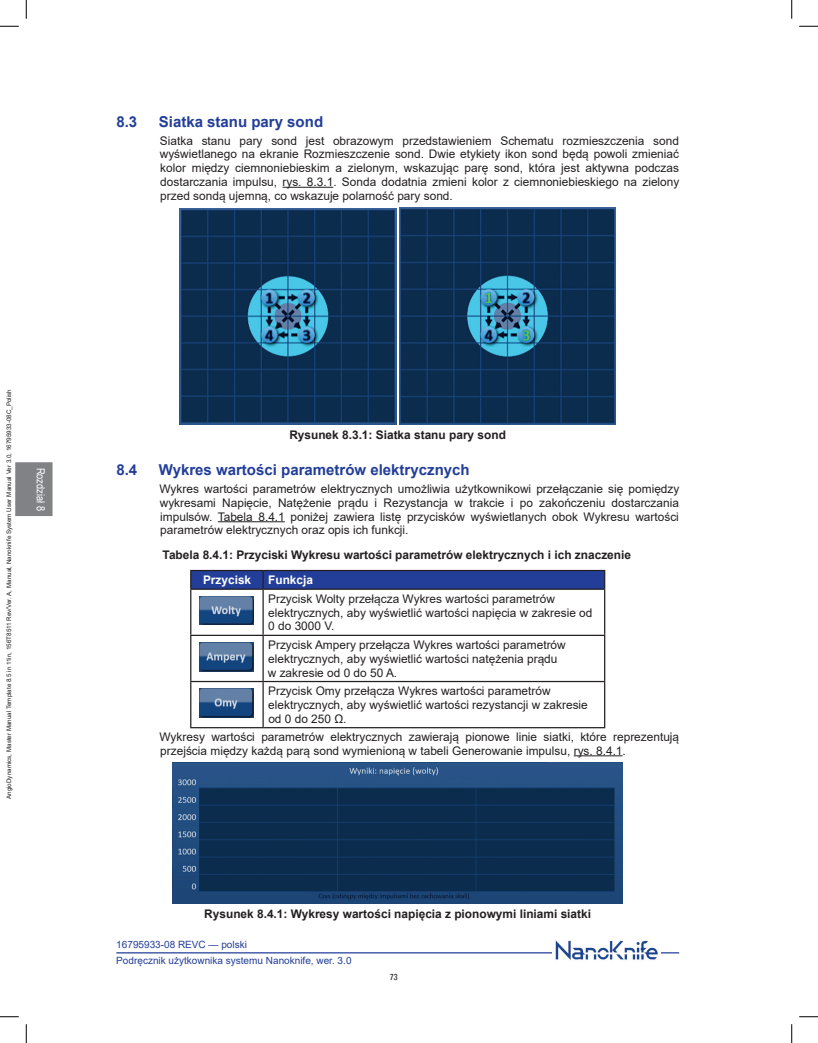
<style>
.page{position:relative;width:818px;height:1043px;background:#fff}
.page>*{position:absolute;margin:0;border:0;box-sizing:border-box;transform-origin:0 0}
.un_subhead{font:700 15px "Arial";color:#223e99}
.un_body_indent{font:11.88px/13.8px "Arial";color:#231f20;text-align:justify}
.un_table_text{font:11.88px/13.8px "Arial";color:#231f20}
.un_figure_title{font:700 11.88px "Arial";color:#231f20}
.un_table_title{font:700 11.88px "Arial";color:#231f20}
.un_table_title_2{font:700 11.88px "Arial";color:#fff}
.t1{font:11.25px "Arial Narrow";color:#fff}
.t2{font:10px/16.1px "Arial";color:#223e99}
.t3{font:condensed 8.75px "Univers LT Std";color:#231f20}
.t4{font:6.25px "Arial";color:#231f20}
</style>
<div class="page">
<div style="left:15px;top:462px;width:37px;height:54px;background:#808285"></div>
<hr style="left:116px;top:952px;width:563px;height:1px;background:#223e99">
<img style="left:552px;top:940px;width:108px;height:20px">
<hr style="left:282px;top:187px;width:51px;height:1px;background:#231f20">
<hr style="left:218px;top:521px;width:67px;height:1px;background:#231f20">
<hr style="left:573px;top:755px;width:49px;height:1px;background:#231f20">
<img style="left:180px;top:208px;width:216px;height:216px">
<img style="left:399px;top:208px;width:216px;height:216px">
<svg style="left:190px;top:570px;width:415px;height:18px;background:#223b90"></svg>
<hr style="left:190px;top:588px;width:73px;height:2px;background:#231f20">
<hr style="left:190px;top:590px;width:1px;height:44px;background:#231f20">
<hr style="left:263px;top:588px;width:342px;height:2px;background:#231f20">
<hr style="left:262px;top:590px;width:2px;height:44px;background:#231f20">
<hr style="left:604px;top:590px;width:1px;height:44px;background:#231f20">
<hr style="left:190px;top:634px;width:73px;height:2px;background:#231f20">
<hr style="left:190px;top:636px;width:1px;height:45px;background:#231f20">
<hr style="left:263px;top:634px;width:342px;height:2px;background:#231f20">
<hr style="left:262px;top:636px;width:2px;height:45px;background:#231f20">
<hr style="left:604px;top:636px;width:1px;height:45px;background:#231f20">
<hr style="left:190px;top:681px;width:73px;height:1px;background:#231f20">
<hr style="left:190px;top:682px;width:1px;height:45px;background:#231f20">
<hr style="left:263px;top:681px;width:342px;height:1px;background:#231f20">
<hr style="left:262px;top:682px;width:2px;height:45px;background:#231f20">
<hr style="left:604px;top:682px;width:1px;height:45px;background:#231f20">
<hr style="left:190px;top:727px;width:73px;height:1px;background:#231f20">
<hr style="left:263px;top:727px;width:342px;height:1px;background:#231f20">
<img style="left:200px;top:596px;width:54px;height:28px">
<img style="left:200px;top:642px;width:54px;height:29px">
<img style="left:200px;top:689px;width:54px;height:28px">
<img style="left:173px;top:762px;width:449px;height:141px">
<svg style="left:0;top:25px;width:19px;height:2px"></svg>
<svg style="left:799px;top:25px;width:19px;height:2px"></svg>
<svg style="left:0;top:1016px;width:19px;height:1px"></svg>
<svg style="left:799px;top:1016px;width:19px;height:1px"></svg>
<svg style="left:25px;top:0;width:2px;height:19px"></svg>
<svg style="left:25px;top:1024px;width:2px;height:18px"></svg>
<svg style="left:791px;top:0;width:1px;height:19px"></svg>
<svg style="left:791px;top:1024px;width:1px;height:18px"></svg>
<p class="un_subhead" style="left:116px;top:111px;width:22px">8.3</p>
<p class="un_subhead" style="left:159px;top:111px;width:166px">Siatka stanu pary sond</p>
<p class="un_body_indent" style="left:160px;top:134px;width:521px">Siatka stanu pary sond jest obrazowym przedstawieniem Schematu rozmieszczenia sond wyświetlanego na ekranie Rozmieszczenie sond. Dwie etykiety ikon sond będą powoli zmieniać kolor między ciemnoniebieskim a zielonym, wskazując parę sond, która jest aktywna podczas dostarczania impulsu, rys. 8.3.1. Sonda dodatnia zmieni kolor z ciemnoniebieskiego na zielony przed sondą ujemną, co wskazuje polarność pary sond.</p>
<p class="t4" style="left:5px;top:799px;width:411px;rotate:-90deg">AngioDynamics, Master Manual Template 8.5 in 11in, 156T8511 Rev/Ver. A, Manual, Nanoknife System User Manual Ver 3.0, 16795933-08C_Polish</p>
<p class="t1" style="left:49px;top:467px;width:45px;rotate:90deg">Rozdział 8</p>
<p class="un_figure_title" style="left:289px;top:426px;width:218px">Rysunek 8.3.1: Siatka stanu pary sond</p>
<p class="un_subhead" style="left:116px;top:459px;width:22px">8.4</p>
<p class="un_subhead" style="left:159px;top:459px;width:312px">Wykres wartości parametrów elektrycznych</p>
<p class="un_body_indent" style="left:159px;top:482px;width:521px">Wykres wartości parametrów elektrycznych umożliwia użytkownikowi przełączanie się pomiędzy wykresami Napięcie, Natężenie prądu i Rezystancja w trakcie i po zakończeniu dostarczania impulsów. Tabela 8.4.1 poniżej zawiera listę przycisków wyświetlanych obok Wykresu wartości parametrów elektrycznych oraz opis ich funkcji.</p>
<p class="un_table_title" style="left:163px;top:546px;width:470px">Tabela 8.4.1: Przyciski Wykresu wartości parametrów elektrycznych i ich znaczenie</p>
<p class="un_table_title_2" style="left:203px;top:571px;width:50px">Przycisk</p>
<p class="un_table_title_2" style="left:268px;top:571px;width:46px">Funkcja</p>
<p class="un_table_text" style="left:268px;top:591px;width:326px">Przycisk Wolty przełącza Wykres wartości parametrów elektrycznych, aby wyświetlić wartości napięcia w zakresie od<br>0 do 3000 V.</p>
<p class="un_table_text" style="left:268px;top:638px;width:299px">Przycisk Ampery przełącza Wykres wartości parametrów elektrycznych, aby wyświetlić wartości natężenia prądu w zakresie od 0 do 50 A.</p>
<p class="un_table_text" style="left:268px;top:684px;width:321px">Przycisk Omy przełącza Wykres wartości parametrów elektrycznych, aby wyświetlić wartości rezystancji w zakresie od 0 do 250 Ω.</p>
<p class="un_body_indent" style="left:159px;top:729px;width:521px">Wykresy wartości parametrów elektrycznych zawierają pionowe linie siatki, które reprezentują przejścia między każdą parą sond wymienioną w tabeli Generowanie impulsu, rys. 8.4.1.</p>
<p class="un_figure_title" style="left:204px;top:905px;width:388px">Rysunek 8.4.1: Wykresy wartości napięcia z pionowymi liniami siatki</p>
<p class="t2" style="left:116px;top:936px;width:237px">16795933-08 REVC — polski<br>Podręcznik użytkownika systemu Nanoknife, wer. 3.0</p>
<p class="t3" style="left:390px;top:971px;width:9px">73</p>
</div>
